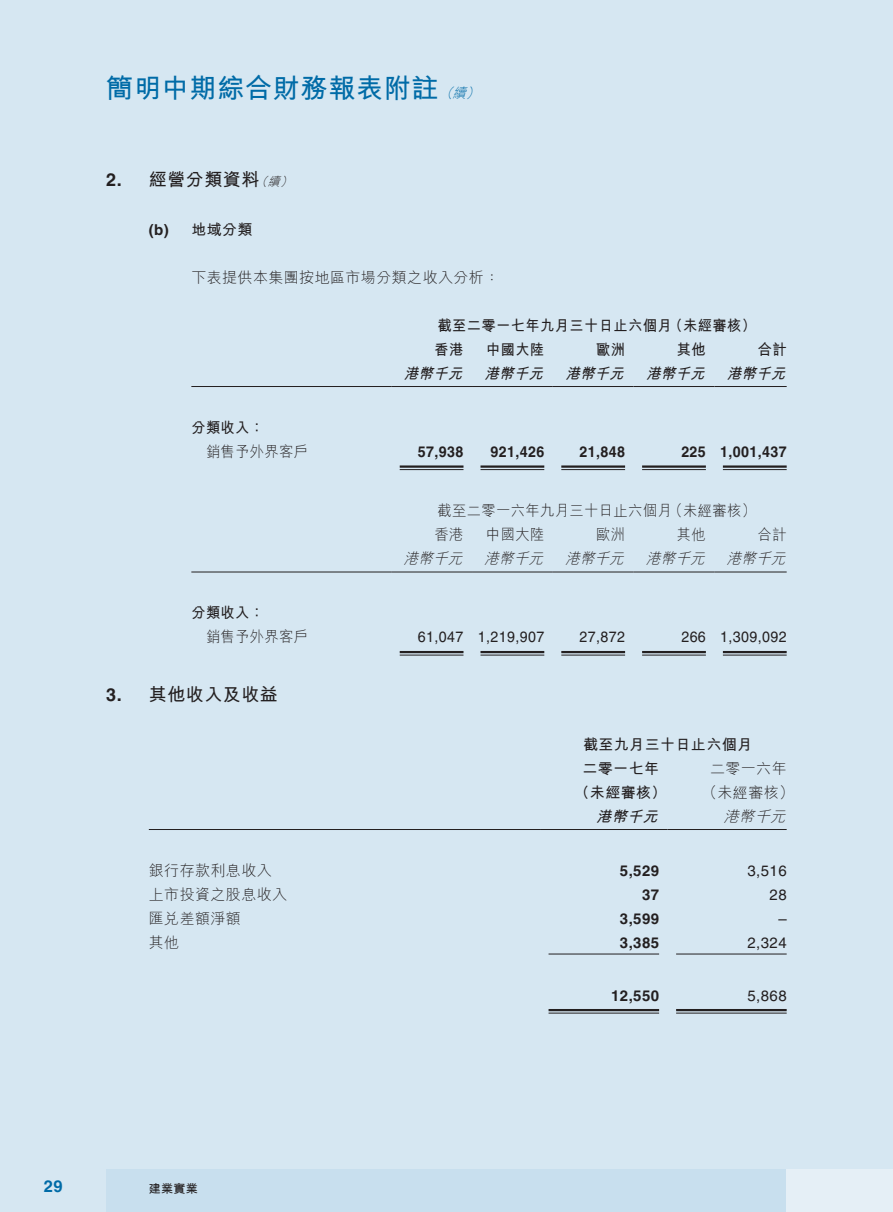
<style>
.page{position:relative;width:893px;height:1212px;background:#d6e7f2}
.page>*{position:absolute;margin:0;border:0;box-sizing:border-box;transform-origin:0 0}
.t1{font:700 27px "M Hei HK";letter-spacing:.03em;color:#006ba7}
.t2{font:700 18px "M Hei HK";letter-spacing:.03em;color:#231f20}
.t3{font:700 18px "Helvetica LT Std";color:#231f20}
.t4{font:700 16.5px "Helvetica LT Std";color:#006ba7}
.t5{font:300 15px "M Hei HK";letter-spacing:.03em;color:#231f20}
.t6{font:300 15px "M Hei HK";letter-spacing:.03em;color:#231f20;scale:.95 1}
.t7{font:700 15px "M Hei HK";letter-spacing:.03em;color:#231f20;scale:.95 1}
.t8{font:15px "Helvetica LT Std";letter-spacing:.03em;color:#231f20;scale:.95 1}
.t9{font:700 15px "Helvetica LT Std";letter-spacing:.03em;color:#231f20;scale:.95 1}
.t10{font:700 15px "M Hei HK";letter-spacing:.03em;color:#231f20}
.t11{font:700 15px "Helvetica LT Std";letter-spacing:.03em;color:#231f20}
.t12{font:italic 700 15px "M Hei HK";color:#231f20;scale:.95 1}
.t13{font:italic 300 15px "M Hei HK";color:#231f20;scale:.95 1}
.t14{font:15px "Helvetica LT Std";letter-spacing:.03em;color:#231f20}
.t15{font:italic 300 15px "M Hei HK";color:#231f20}
.t16{font:italic 700 15px "M Hei HK";color:#231f20}
.t17{font:italic 300 13.5px "M Hei HK";color:#006ba7}
.t18{font:700 12px "M Hei HK";color:#231f20}
.t19{font:italic 300 12px "M Hei HK";color:#231f20}
</style>
<div class="page">
<div style="left:106px;top:1169px;width:787px;height:43px;background:#c8dfee"></div>
<div style="left:787px;top:1169px;width:106px;height:43px;background:#e5eff6"></div>
<hr style="left:191px;top:386px;width:200px;height:1px;background:#231f20">
<hr style="left:391px;top:386px;width:81px;height:1px;background:#231f20">
<hr style="left:472px;top:386px;width:81px;height:1px;background:#231f20">
<hr style="left:553px;top:386px;width:81px;height:1px;background:#231f20">
<hr style="left:634px;top:386px;width:80px;height:1px;background:#231f20">
<hr style="left:714px;top:386px;width:73px;height:1px;background:#231f20">
<hr style="left:400px;top:465px;width:63px;height:3px;background:#231f20">
<hr style="left:400px;top:469px;width:63px;height:1px;background:#231f20">
<hr style="left:480px;top:465px;width:64px;height:3px;background:#231f20">
<hr style="left:480px;top:469px;width:64px;height:1px;background:#231f20">
<hr style="left:561px;top:465px;width:64px;height:3px;background:#231f20">
<hr style="left:561px;top:469px;width:64px;height:1px;background:#231f20">
<hr style="left:642px;top:465px;width:64px;height:3px;background:#231f20">
<hr style="left:642px;top:469px;width:64px;height:1px;background:#231f20">
<hr style="left:723px;top:465px;width:64px;height:3px;background:#231f20">
<hr style="left:723px;top:469px;width:64px;height:1px;background:#231f20">
<hr style="left:191px;top:572px;width:200px;height:1px;background:#231f20">
<hr style="left:391px;top:572px;width:81px;height:1px;background:#231f20">
<hr style="left:472px;top:572px;width:81px;height:1px;background:#231f20">
<hr style="left:553px;top:572px;width:81px;height:1px;background:#231f20">
<hr style="left:634px;top:572px;width:80px;height:1px;background:#231f20">
<hr style="left:714px;top:572px;width:73px;height:1px;background:#231f20">
<hr style="left:400px;top:651px;width:63px;height:2px;background:#231f20">
<hr style="left:400px;top:655px;width:63px;height:1px;background:#231f20">
<hr style="left:480px;top:651px;width:64px;height:2px;background:#231f20">
<hr style="left:480px;top:655px;width:64px;height:1px;background:#231f20">
<hr style="left:561px;top:651px;width:64px;height:2px;background:#231f20">
<hr style="left:561px;top:655px;width:64px;height:1px;background:#231f20">
<hr style="left:642px;top:651px;width:64px;height:2px;background:#231f20">
<hr style="left:642px;top:655px;width:64px;height:1px;background:#231f20">
<hr style="left:723px;top:651px;width:64px;height:2px;background:#231f20">
<hr style="left:723px;top:655px;width:64px;height:1px;background:#231f20">
<hr style="left:149px;top:829px;width:391px;height:1px;background:#231f20">
<hr style="left:540px;top:829px;width:128px;height:1px;background:#231f20">
<hr style="left:668px;top:829px;width:119px;height:1px;background:#231f20">
<hr style="left:549px;top:954px;width:110px;height:1px;background:#231f20">
<hr style="left:676px;top:954px;width:111px;height:1px;background:#231f20">
<hr style="left:549px;top:1009px;width:110px;height:2px;background:#231f20">
<hr style="left:549px;top:1013px;width:110px;height:1px;background:#231f20">
<hr style="left:676px;top:1009px;width:111px;height:2px;background:#231f20">
<hr style="left:676px;top:1013px;width:111px;height:1px;background:#231f20">
<h1 class="t1" style="left:106px;top:68px;width:334px">簡明中期綜合財務報表附註</h1>
<p class="t17" style="left:453px;top:84px;width:20px">續</p>
<p class="t17" style="left:439px;top:84px;width:20px">（</p>
<p class="t17" style="left:466px;top:84px;width:20px">(</p>
<p class="t3" style="left:106px;top:169px;width:17px">2.</p>
<p class="t2" style="left:149px;top:166px;width:112px">經營分類資料</p>
<p class="t19" style="left:268px;top:173px;width:18px">續</p>
<p class="t19" style="left:256px;top:173px;width:18px">（</p>
<p class="t19" style="left:280px;top:173px;width:18px">(</p>
<p class="t11" style="left:149px;top:220px;width:21px">b( )</p>
<p class="t10" style="left:191px;top:218px;width:63px">地域分類</p>
<p class="t5" style="left:191px;top:266px;width:309px">下表提供本集團按地區市場分類之收入分析：</p>
<p class="t7" style="left:438px;top:314px;width:248px">截至二零一七年九月三十日止六個月</p>
<p class="t7" style="left:668px;top:314px;width:94px">（未經審核(</p>
<p class="t7" style="left:435px;top:338px;width:32px">香港</p>
<p class="t7" style="left:486px;top:338px;width:63px">中國大陸</p>
<p class="t7" style="left:596px;top:338px;width:32px">歐洲</p>
<p class="t7" style="left:677px;top:338px;width:32px">其他</p>
<p class="t7" style="left:758px;top:338px;width:32px">合計</p>
<p class="t7" style="left:191px;top:417px;width:78px">分類收入：</p>
<p class="t6" style="left:206px;top:441px;width:109px">銷售予外界客戶</p>
<p class="t3" style="left:106px;top:684px;width:17px">3.</p>
<p class="t7" style="left:191px;top:602px;width:78px">分類收入：</p>
<p class="t6" style="left:206px;top:626px;width:109px">銷售予外界客戶</p>
<p class="t2" style="left:149px;top:681px;width:131px">其他收入及收益</p>
<p class="t5" style="left:149px;top:860px;width:124px">銀行存款利息收入</p>
<p class="t5" style="left:149px;top:884px;width:140px">上市投資之股息收入</p>
<p class="t5" style="left:149px;top:908px;width:94px">匯兌差額淨額</p>
<p class="t5" style="left:149px;top:932px;width:32px">其他</p>
<p class="t12" style="left:404px;top:362px;width:68px">港幣千元</p>
<p class="t12" style="left:485px;top:362px;width:68px">港幣千元</p>
<p class="t12" style="left:565px;top:362px;width:68px">港幣千元</p>
<p class="t12" style="left:646px;top:362px;width:68px">港幣千元</p>
<p class="t12" style="left:727px;top:362px;width:68px">港幣千元</p>
<p class="t9" style="left:418px;top:442px;width:49px">57,938</p>
<p class="t9" style="left:490px;top:442px;width:58px">921,426</p>
<p class="t9" style="left:579px;top:442px;width:49px">21,848</p>
<p class="t9" style="left:681px;top:442px;width:27px">225</p>
<p class="t9" style="left:720px;top:442px;width:72px">1,001,437</p>
<p class="t6" style="left:438px;top:500px;width:248px">截至二零一六年九月三十日止六個月</p>
<p class="t6" style="left:668px;top:500px;width:94px">（未經審核(</p>
<p class="t6" style="left:435px;top:524px;width:32px">香港</p>
<p class="t6" style="left:486px;top:524px;width:63px">中國大陸</p>
<p class="t6" style="left:596px;top:524px;width:32px">歐洲</p>
<p class="t6" style="left:677px;top:524px;width:32px">其他</p>
<p class="t6" style="left:758px;top:524px;width:32px">合計</p>
<p class="t13" style="left:404px;top:548px;width:68px">港幣千元</p>
<p class="t13" style="left:485px;top:548px;width:68px">港幣千元</p>
<p class="t13" style="left:565px;top:548px;width:68px">港幣千元</p>
<p class="t13" style="left:646px;top:548px;width:68px">港幣千元</p>
<p class="t13" style="left:727px;top:548px;width:68px">港幣千元</p>
<p class="t8" style="left:418px;top:628px;width:49px">61,047</p>
<p class="t8" style="left:478px;top:628px;width:72px">1,219,907</p>
<p class="t8" style="left:579px;top:628px;width:49px">27,872</p>
<p class="t8" style="left:681px;top:628px;width:27px">266</p>
<p class="t8" style="left:720px;top:628px;width:72px">1,309,092</p>
<p class="t10" style="left:583px;top:733px;width:171px">截至九月三十日止六個月</p>
<p class="t5" style="left:710px;top:757px;width:78px">二零一六年</p>
<p class="t10" style="left:582px;top:757px;width:78px">二零一七年</p>
<p class="t10" style="left:574px;top:781px;width:94px">（未經審核）</p>
<p class="t5" style="left:702px;top:781px;width:94px">（未經審核(</p>
<p class="t16" style="left:596px;top:805px;width:68px">港幣千元</p>
<p class="t15" style="left:724px;top:805px;width:68px">港幣千元</p>
<p class="t11" style="left:620px;top:861px;width:41px">5,529</p>
<p class="t14" style="left:747px;top:862px;width:41px">3,516</p>
<p class="t11" style="left:642px;top:885px;width:19px">37</p>
<p class="t14" style="left:770px;top:886px;width:19px">28</p>
<p class="t11" style="left:620px;top:909px;width:41px">3,599</p>
<p class="t14" style="left:778px;top:910px;width:10px">–</p>
<p class="t11" style="left:620px;top:933px;width:41px">3,385</p>
<p class="t14" style="left:747px;top:934px;width:41px">2,324</p>
<p class="t11" style="left:611px;top:986px;width:49px">12,550</p>
<p class="t14" style="left:747px;top:986px;width:41px">5,868</p>
<p class="t4" style="left:44px;top:1176px;width:20px">29</p>
<p class="t18" style="left:149px;top:1180px;width:51px">建業實業</p>
</div>
